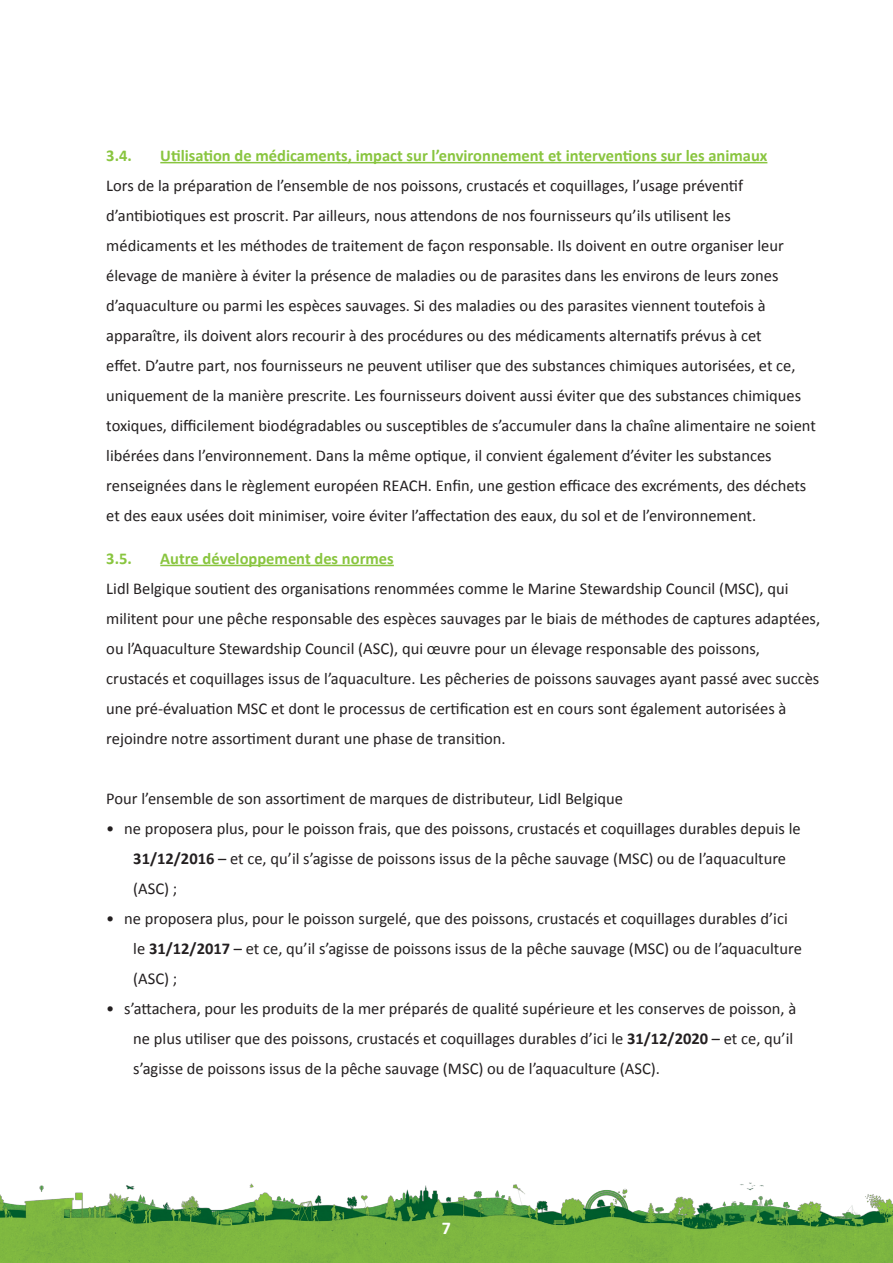
<style>
.page{position:relative;width:893px;height:1263px;background:#fff}
.page>*{position:absolute;margin:0;border:0;box-sizing:border-box;transform-origin:0 0}
.t1{font:700 18px "Calibri";color:#fff}
.TEKST{font:16.5px/30px "Calibri";color:#231f20}
.t2{font:700 16.5px "Calibri";color:#89c53f}
.s1{font-weight:700}
</style>
<div class="page">
<img style="left:0;top:1182px;width:893px;height:81px">
<hr style="left:160px;top:162px;width:607px;height:1px;background:#89c53f">
<hr style="left:160px;top:565px;width:234px;height:1px;background:#89c53f">
<p class="t2" style="left:106px;top:145px;width:24px">3.4.</p>
<p class="t2" style="left:160px;top:145px;width:609px">Utilisation de médicaments, impact sur l’environnement et interventions sur les animaux</p>
<p class="TEKST" style="left:106px;top:171px;width:711px">Lors de la préparation de l’ensemble de nos poissons, crustacés et coquillages, l’usage préventif d’antibiotiques est proscrit. Par ailleurs, nous attendons de nos fournisseurs qu’ils utilisent les médicaments et les méthodes de traitement de façon responsable. Ils doivent en outre organiser leur élevage de manière à éviter la présence de maladies ou de parasites dans les environs de leurs zones d’aquaculture ou parmi les espèces sauvages. Si des maladies ou des parasites viennent toutefois à apparaître, ils doivent alors recourir à des procédures ou des médicaments alternatifs prévus à cet<br>effet. D’autre part, nos fournisseurs ne peuvent utiliser que des substances chimiques autorisées, et ce, uniquement de la manière prescrite. Les fournisseurs doivent aussi éviter que des substances chimiques toxiques, difficilement biodégradables ou susceptibles de s’accumuler dans la chaîne alimentaire ne soient libérées dans l’environnement. Dans la même optique, il convient également d’éviter les substances renseignées dans le règlement européen REACH. Enfin, une gestion efficace des excréments, des déchets et des eaux usées doit minimiser, voire éviter l’affectation des eaux, du sol et de l’environnement.</p>
<p class="t2" style="left:106px;top:548px;width:24px">3.5.</p>
<p class="t2" style="left:160px;top:548px;width:235px">Autre développement des normes</p>
<p class="TEKST" style="left:106px;top:574px;width:715px">Lidl Belgique soutient des organisations renommées comme le Marine Stewardship Council (MSC), qui militent pour une pêche responsable des espèces sauvages par le biais de méthodes de captures adaptées, ou l’Aquaculture Stewardship Council (ASC), qui œuvre pour un élevage responsable des poissons, crustacés et coquillages issus de l’aquaculture. Les pêcheries de poissons sauvages ayant passé avec succès une pré-évaluation MSC et dont le processus de certification est en cours sont également autorisées à rejoindre notre assortiment durant une phase de transition.</p>
<p class="TEKST" style="left:106px;top:784px;width:518px">Pour l’ensemble de son assortiment de marques de distributeur, Lidl Belgique</p>
<p class="TEKST" style="left:133px;top:814px;width:669px;text-indent:-27px">• ne proposera plus, pour le poisson frais, que des poissons, crustacés et coquillages durables depuis le<br><span class="s1">31/12/2016</span> – et ce, qu’il s’agisse de poissons issus de la pêche sauvage (MSC) ou de l’aquaculture (ASC) ;</p>
<p class="TEKST" style="left:133px;top:904px;width:670px;text-indent:-27px">• ne proposera plus, pour le poisson surgelé, que des poissons, crustacés et coquillages durables d’ici le <span class="s1">31/12/2017</span> – et ce, qu’il s’agisse de poissons issus de la pêche sauvage (MSC) ou de l’aquaculture (ASC) ;</p>
<p class="TEKST" style="left:133px;top:994px;width:664px;text-indent:-27px">• s’attachera, pour les produits de la mer préparés de qualité supérieure et les conserves de poisson, à ne plus utiliser que des poissons, crustacés et coquillages durables d’ici le <span class="s1">31/12/2020</span> – et ce, qu’il s’agisse de poissons issus de la pêche sauvage (MSC) ou de l’aquaculture (ASC).</p>
<p class="t1" style="left:442px;top:1216px;width:11px">7</p>
</div>
